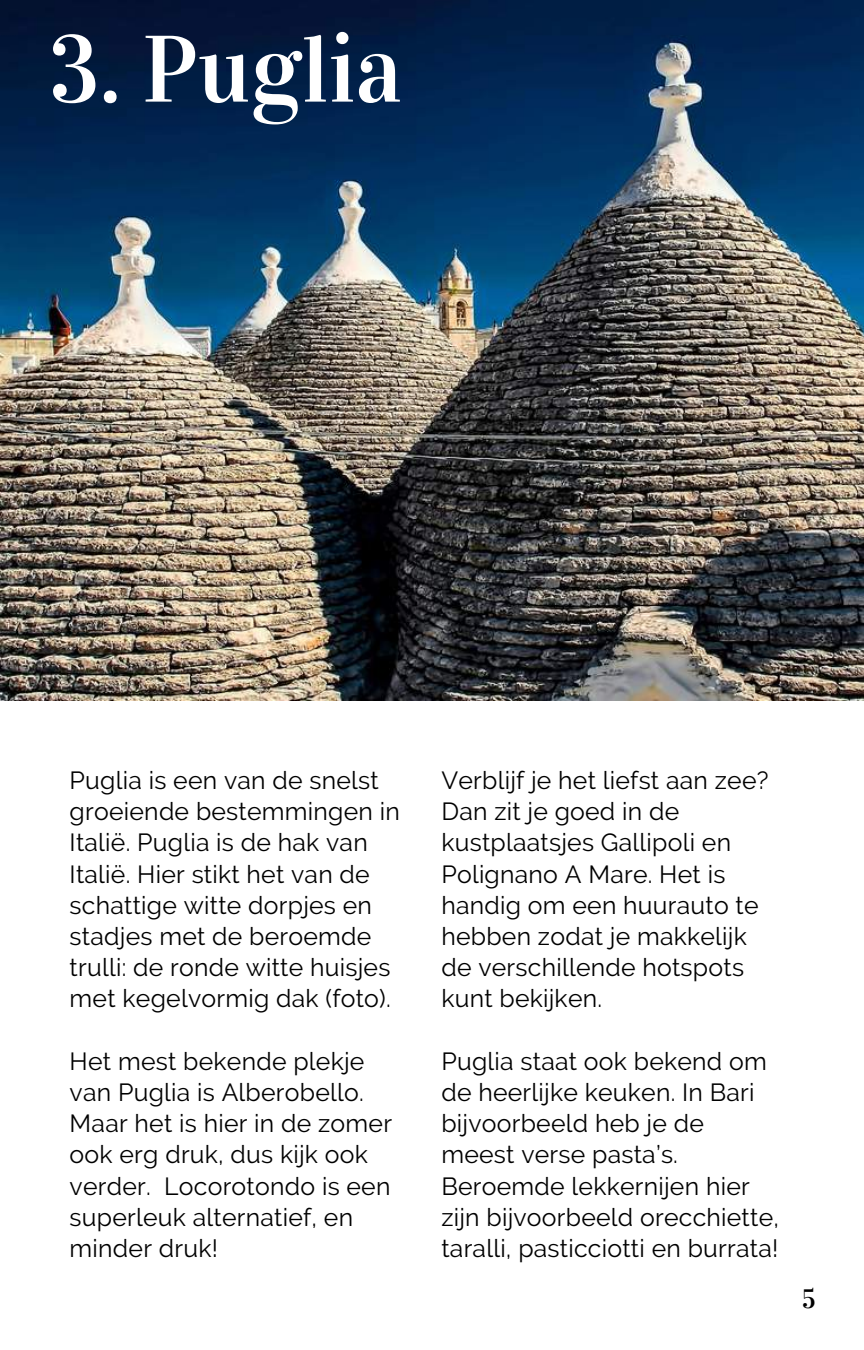
<style>
.page{position:relative;width:864px;height:1350px;background:#fff}
.page>*{position:absolute;margin:0;border:0;box-sizing:border-box;transform-origin:0 0}
.t1{font:94.5px "Vidaloka";color:#fff}
.t2{font:26.55px "Vidaloka";color:#000}
.t3{font:24.75px/31.3px "Raleway";letter-spacing:.01em;color:#000}
</style>
<div class="page">
<img style="left:0;top:0;width:864px;height:700px">
<h1 class="t1" style="left:49px;top:13px;width:355px">3. Puglia</h1>
<p class="t3" style="left:70px;top:765px;width:332px">Puglia is een van de snelst groeiende bestemmingen in<br>Italië. Puglia is de hak van<br>Italië. Hier stikt het van de schattige witte dorpjes en stadjes met de beroemde trulli: de ronde witte huisjes met kegelvormig dak (foto).</p>
<p class="t3" style="left:70px;top:1045px;width:324px">Het mest bekende plekje van Puglia is Alberobello.<br>Maar het is hier in de zomer ook erg druk, dus kijk ook verder. Locorotondo is een superleuk alternatief, en minder druk!</p>
<p class="t3" style="left:441px;top:765px;width:329px">Verblijf je het liefst aan zee?<br>Dan zit je goed in de kustplaatsjes Gallipoli en<br>Polignano A Mare. Het is handig om een huurauto te hebben zodat je makkelijk de verschillende hotspots kunt bekijken.</p>
<p class="t3" style="left:441px;top:1045px;width:339px">Puglia staat ook bekend om de heerlijke keuken. In Bari bijvoorbeeld heb je de meest verse pasta’s.<br>Beroemde lekkernijen hier zijn bijvoorbeeld orecchiette, taralli, pasticciotti en burrata!</p>
<p class="t2" style="left:802px;top:1283px;width:15px">5</p>
</div>
